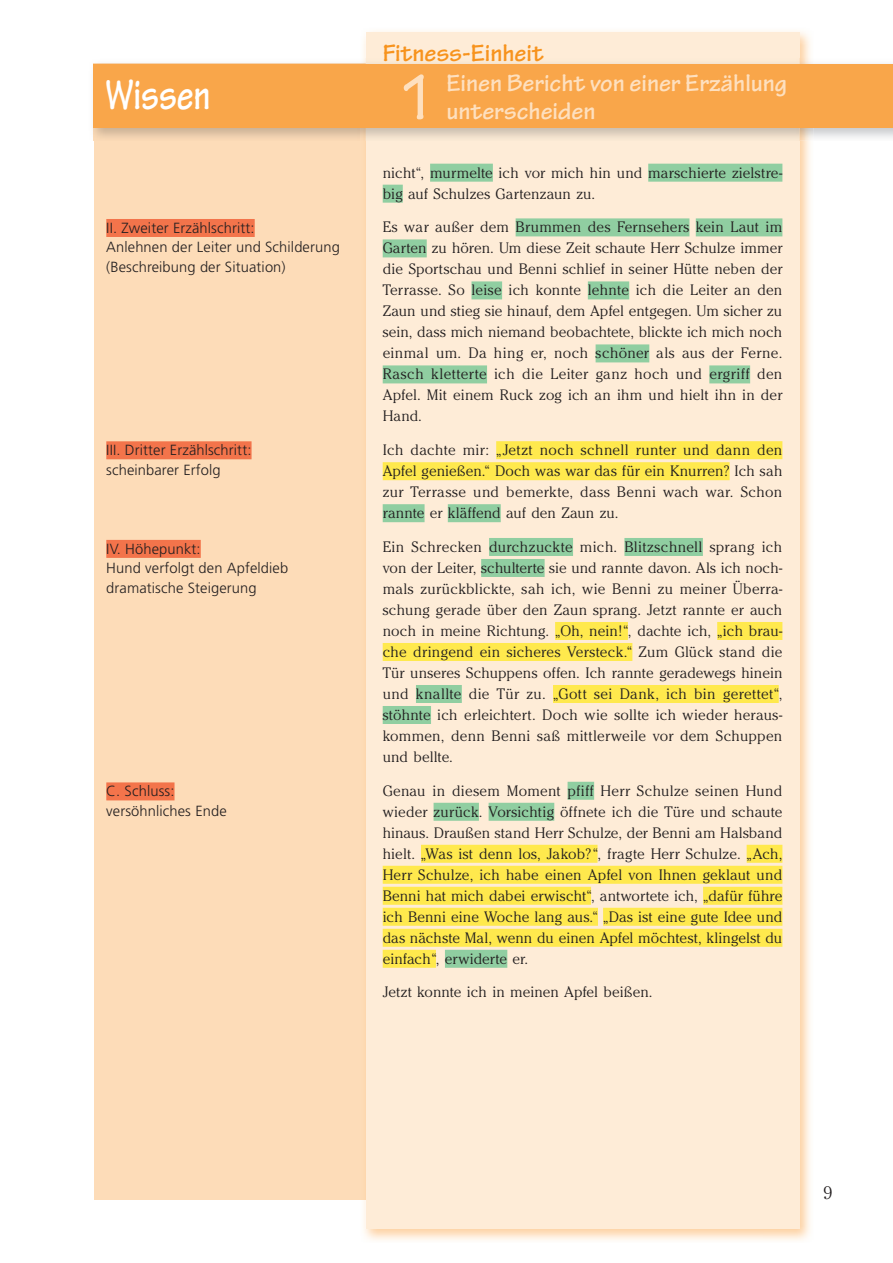
<style>
.page{position:relative;width:893px;height:1263px;background:#fff}
.page>*{position:absolute;margin:0;border:0;box-sizing:border-box;transform-origin:0 0}
.t1{font:700 68.4px "Tekton Pro";color:#fee0bf;scale:.83 1}
.t2{font:700 45px "Tekton Pro";letter-spacing:-.005em;color:#fff;scale:.8 1}
.t3{font:700 25.5px "Tekton Pro";color:#fee0bf}
.t4{font:700 25.5px "Tekton Pro";color:#f7931d}
.t5{font:300 18px "Cheltenham";color:#231f20}
.t6{font:300 15px/21px "Cheltenham";letter-spacing:.005em;color:#231f20;text-align:justify}
.t7{font:300 14.7px/19.5px "Frutiger";letter-spacing:.01em;color:#231f20}
</style>
<div class="page">
<div style="left:94px;top:64px;width:705px;height:1135px;background:#fddcb8"></div>
<img style="left:364px;top:31px;width:446px;height:27px">
<img style="left:763px;top:141px;width:47px;height:1100px">
<div style="left:366px;top:33px;width:433px;height:1196px;background:#feecd7"></div>
<img style="left:93px;top:58px;width:800px;height:83px">
<img style="left:94px;top:128px;width:272px;height:13px">
<img style="left:366px;top:58px;width:433px;height:83px">
<div style="left:94px;top:64px;width:799px;height:64px;background:#f9a64a"></div>
<div style="left:430px;top:164px;width:63px;height:18px;background:#90cea1"></div>
<div style="left:648px;top:164px;width:134px;height:18px;background:#90cea1"></div>
<div style="left:383px;top:185px;width:20px;height:18px;background:#90cea1"></div>
<div style="left:516px;top:218px;width:173px;height:18px;background:#90cea1"></div>
<div style="left:696px;top:218px;width:86px;height:18px;background:#90cea1"></div>
<div style="left:383px;top:239px;width:44px;height:18px;background:#90cea1"></div>
<div style="left:471px;top:281px;width:31px;height:18px;background:#90cea1"></div>
<div style="left:588px;top:281px;width:41px;height:18px;background:#90cea1"></div>
<div style="left:596px;top:344px;width:53px;height:18px;background:#90cea1"></div>
<div style="left:383px;top:365px;width:104px;height:18px;background:#90cea1"></div>
<div style="left:709px;top:365px;width:41px;height:18px;background:#90cea1"></div>
<div style="left:496px;top:441px;width:286px;height:18px;background:#ffe94d"></div>
<div style="left:383px;top:462px;width:347px;height:18px;background:#ffe94d"></div>
<div style="left:383px;top:504px;width:42px;height:18px;background:#90cea1"></div>
<div style="left:448px;top:504px;width:53px;height:18px;background:#90cea1"></div>
<div style="left:489px;top:538px;width:84px;height:18px;background:#90cea1"></div>
<div style="left:624px;top:538px;width:79px;height:18px;background:#90cea1"></div>
<div style="left:481px;top:559px;width:64px;height:18px;background:#90cea1"></div>
<div style="left:555px;top:622px;width:73px;height:18px;background:#ffe94d"></div>
<div style="left:717px;top:622px;width:65px;height:18px;background:#ffe94d"></div>
<div style="left:383px;top:643px;width:249px;height:18px;background:#ffe94d"></div>
<div style="left:416px;top:685px;width:46px;height:18px;background:#90cea1"></div>
<div style="left:553px;top:685px;width:226px;height:18px;background:#ffe94d"></div>
<div style="left:383px;top:706px;width:48px;height:18px;background:#90cea1"></div>
<div style="left:568px;top:782px;width:26px;height:18px;background:#90cea1"></div>
<div style="left:434px;top:803px;width:45px;height:18px;background:#90cea1"></div>
<div style="left:489px;top:803px;width:65px;height:18px;background:#90cea1"></div>
<div style="left:421px;top:845px;width:176px;height:18px;background:#ffe94d"></div>
<div style="left:747px;top:845px;width:35px;height:18px;background:#ffe94d"></div>
<div style="left:383px;top:866px;width:399px;height:18px;background:#ffe94d"></div>
<div style="left:383px;top:887px;width:208px;height:18px;background:#ffe94d"></div>
<div style="left:703px;top:887px;width:79px;height:18px;background:#ffe94d"></div>
<div style="left:383px;top:908px;width:215px;height:18px;background:#ffe94d"></div>
<div style="left:603px;top:908px;width:179px;height:18px;background:#ffe94d"></div>
<div style="left:383px;top:929px;width:399px;height:18px;background:#ffe94d"></div>
<div style="left:383px;top:950px;width:53px;height:18px;background:#ffe94d"></div>
<div style="left:445px;top:950px;width:62px;height:18px;background:#90cea1"></div>
<div style="left:106px;top:219px;width:149px;height:18px;background:#f3744b"></div>
<div style="left:106px;top:441px;width:146px;height:18px;background:#f3744b"></div>
<div style="left:106px;top:540px;width:95px;height:18px;background:#f3744b"></div>
<div style="left:106px;top:782px;width:69px;height:18px;background:#f3744b"></div>
<h2 class="t2" style="left:105px;top:68px;width:133px">Wissen</h2>
<p class="t7" style="left:106px;top:218px;width:235px">II. Zweiter Erzählschritt:<br>Anlehnen der Leiter und Schilderung (Beschreibung der Situation)</p>
<p class="t7" style="left:106px;top:441px;width:147px">III. Dritter Erzählschritt: scheinbarer Erfolg</p>
<p class="t7" style="left:106px;top:539px;width:183px">IV. Höhepunkt:<br>Hund verfolgt den Apfeldieb dramatische Steigerung</p>
<p class="t7" style="left:106px;top:782px;width:122px">C. Schluss: versöhnliches Ende</p>
<h3 class="t4" style="left:383px;top:38px;width:163px">Fitness-Einheit</h3>
<h1 class="t1" style="left:398px;top:57px;width:47px">1</h1>
<h3 class="t3" style="left:446px;top:68px;width:342px">Einen Bericht von einer Erzählung</h3>
<h3 class="t3" style="left:446px;top:96px;width:150px">unterscheiden</h3>
<p class="t6" style="left:383px;top:162px;width:401px">nicht“, murmelte ich vor mich hin und marschierte zielstre&shy;big auf Schulzes Gartenzaun zu.</p>
<p class="t6" style="left:383px;top:216px;width:401px">Es war außer dem Brummen des Fernsehers kein Laut im Garten zu hören. Um diese Zeit schaute Herr Schulze immer die Sportschau und Benni schlief in seiner Hütte neben der Terrasse. So leise ich konnte lehnte ich die Leiter an den Zaun und stieg sie hinauf, dem Apfel entgegen. Um sicher zu sein, dass mich niemand beobachtete, blickte ich mich noch einmal um. Da hing er, noch schöner als aus der Ferne.<br>Rasch kletterte ich die Leiter ganz hoch und ergriff den Apfel. Mit einem Ruck zog ich an ihm und hielt ihn in der Hand.</p>
<p class="t6" style="left:383px;top:439px;width:401px">Ich dachte mir: „Jetzt noch schnell runter und dann den Apfel genießen.“ Doch was war das für ein Knurren? Ich sah zur Terrasse und bemerkte, dass Benni wach war. Schon rannte er kläffend auf den Zaun zu.</p>
<p class="t6" style="left:383px;top:536px;width:401px">Ein Schrecken durchzuckte mich. Blitzschnell sprang ich von der Leiter, schulterte sie und rannte davon. Als ich noch&shy;mals zurückblickte, sah ich, wie Benni zu meiner Überra&shy;schung gerade über den Zaun sprang. Jetzt rannte er auch noch in meine Richtung. „Oh, nein!“, dachte ich, „ich brau&shy;che dringend ein sicheres Versteck.“ Zum Glück stand die Tür unseres Schuppens offen. Ich rannte geradewegs hinein und knallte die Tür zu. „Gott sei Dank, ich bin gerettet“, stöhnte ich erleichtert. Doch wie sollte ich wieder heraus&shy;kommen, denn Benni saß mittlerweile vor dem Schuppen und bellte.</p>
<p class="t6" style="left:383px;top:780px;width:401px">Genau in diesem Moment pfiff Herr Schulze seinen Hund wieder zurück. Vorsichtig öffnete ich die Türe und schaute hinaus. Draußen stand Herr Schulze, der Benni am Halsband hielt. „Was ist denn los, Jakob?“, fragte Herr Schulze. „Ach, Herr Schulze, ich habe einen Apfel von Ihnen geklaut und Benni hat mich dabei erwischt“, antwortete ich, „dafür führe ich Benni eine Woche lang aus.“ „Das ist eine gute Idee und das nächste Mal, wenn du einen Apfel möchtest, klingelst du einfach“, erwiderte er.</p>
<p class="t6" style="left:383px;top:981px;width:271px">Jetzt konnte ich in meinen Apfel beißen.</p>
<p class="t5" style="left:823px;top:1182px;width:10px">9</p>
</div>
